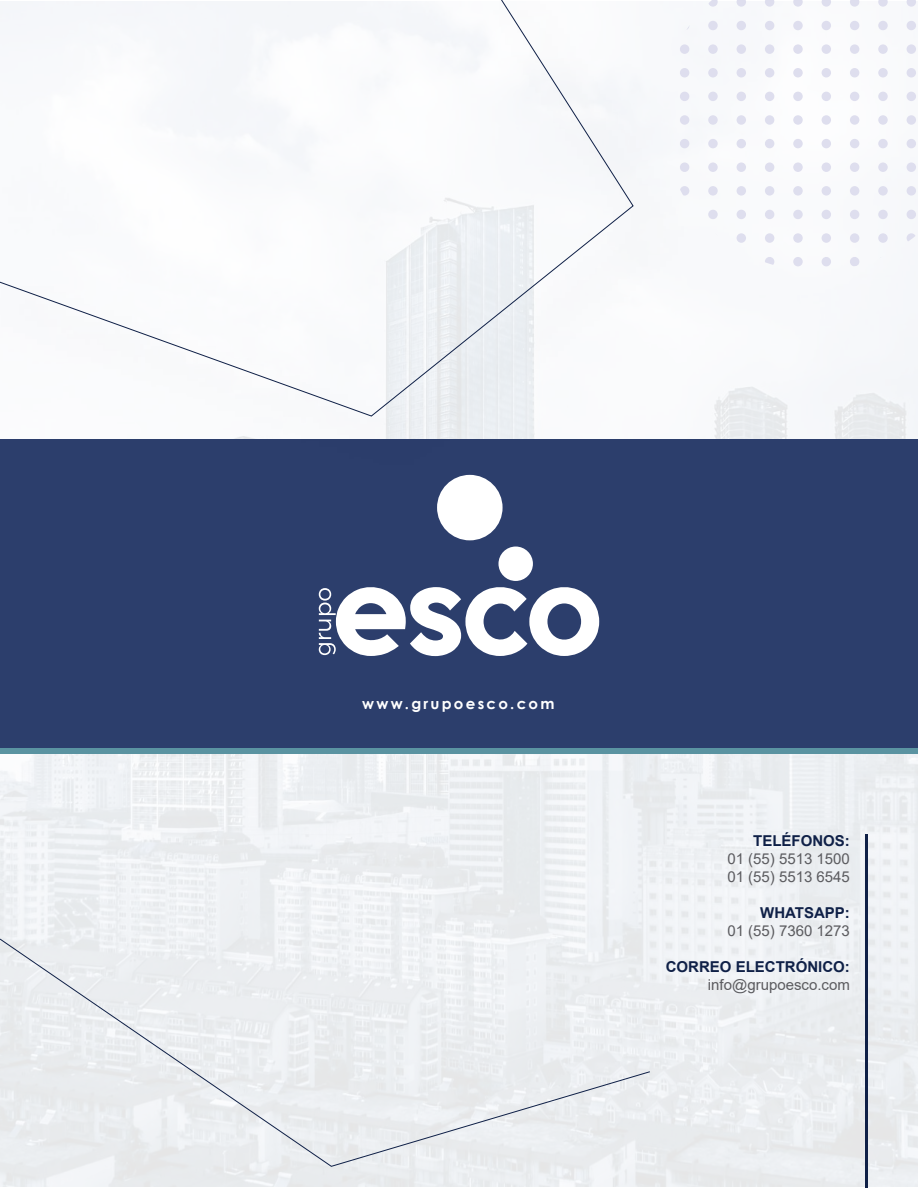
<style>
.page{position:relative;width:918px;height:1188px;background:#fff}
.page>*{position:absolute;margin:0;border:0;box-sizing:border-box;transform-origin:0 0}
.t1{font:15px/18px "Arial";color:#5b5b5f}
.t2{font:700 15px "Arial";color:#0f2047}
.t3{font:700 15px "Century Gothic";letter-spacing:.15em;color:#fff}
</style>
<div class="page">
<img style="left:0;top:2px;width:918px;height:1184px">
<div style="left:0;top:440px;width:918px;height:308px;background:#2c3e6c"></div>
<img style="left:0;top:2px;width:721px;height:473px">
<svg style="left:0;top:0;width:634px;height:417px"></svg>
<div style="left:0;top:938px;width:651px;height:229px;background:#ebedf0"></div>
<svg style="left:680px;top:2px;width:9px;height:5px"></svg>
<svg style="left:708px;top:0;width:10px;height:7px"></svg>
<svg style="left:737px;top:0;width:9px;height:7px"></svg>
<svg style="left:765px;top:0;width:9px;height:7px"></svg>
<svg style="left:793px;top:0;width:10px;height:7px"></svg>
<svg style="left:822px;top:0;width:9px;height:7px"></svg>
<svg style="left:850px;top:0;width:9px;height:7px"></svg>
<svg style="left:878px;top:0;width:10px;height:7px"></svg>
<svg style="left:907px;top:0;width:9px;height:7px"></svg>
<div style="left:680px;top:21px;width:9px;height:9px;background:#f7f8fa;border-radius:50%"></div>
<div style="left:708px;top:21px;width:10px;height:9px;background:#dedeee;border-radius:50%"></div>
<div style="left:737px;top:21px;width:9px;height:9px;background:#dedeee;border-radius:50%"></div>
<div style="left:765px;top:21px;width:9px;height:9px;background:#dedeee;border-radius:50%"></div>
<div style="left:793px;top:21px;width:10px;height:9px;background:#dedeee;border-radius:50%"></div>
<div style="left:822px;top:21px;width:9px;height:9px;background:#dedeee;border-radius:50%"></div>
<div style="left:850px;top:21px;width:9px;height:9px;background:#dedeee;border-radius:50%"></div>
<div style="left:878px;top:21px;width:10px;height:9px;background:#dedeee;border-radius:50%"></div>
<div style="left:907px;top:21px;width:9px;height:9px;background:#dedeee;border-radius:50%"></div>
<div style="left:680px;top:44px;width:9px;height:10px;background:#dedeee;border-radius:50%"></div>
<div style="left:708px;top:44px;width:10px;height:10px;background:#dedeee;border-radius:50%"></div>
<div style="left:737px;top:44px;width:9px;height:10px;background:#dedeee;border-radius:50%"></div>
<div style="left:765px;top:44px;width:9px;height:10px;background:#dedeee;border-radius:50%"></div>
<div style="left:793px;top:44px;width:10px;height:10px;background:#dedeee;border-radius:50%"></div>
<div style="left:822px;top:44px;width:9px;height:10px;background:#dedeee;border-radius:50%"></div>
<div style="left:850px;top:44px;width:9px;height:10px;background:#dedeee;border-radius:50%"></div>
<div style="left:878px;top:44px;width:10px;height:10px;background:#dedeee;border-radius:50%"></div>
<div style="left:907px;top:44px;width:9px;height:10px;background:#dedeee;border-radius:50%"></div>
<div style="left:680px;top:68px;width:9px;height:9px;background:#dedeee;border-radius:50%"></div>
<div style="left:708px;top:68px;width:10px;height:9px;background:#dedeee;border-radius:50%"></div>
<div style="left:737px;top:68px;width:9px;height:9px;background:#dedeee;border-radius:50%"></div>
<div style="left:765px;top:68px;width:9px;height:9px;background:#dedeee;border-radius:50%"></div>
<div style="left:793px;top:68px;width:10px;height:9px;background:#dedeee;border-radius:50%"></div>
<div style="left:822px;top:68px;width:9px;height:9px;background:#dedeee;border-radius:50%"></div>
<div style="left:850px;top:68px;width:9px;height:9px;background:#dedeee;border-radius:50%"></div>
<div style="left:878px;top:68px;width:10px;height:9px;background:#dedeee;border-radius:50%"></div>
<div style="left:907px;top:68px;width:9px;height:9px;background:#dedeee;border-radius:50%"></div>
<div style="left:680px;top:92px;width:9px;height:9px;background:#dedeee;border-radius:50%"></div>
<div style="left:708px;top:92px;width:10px;height:9px;background:#dedeee;border-radius:50%"></div>
<div style="left:737px;top:92px;width:9px;height:9px;background:#dedeee;border-radius:50%"></div>
<div style="left:765px;top:92px;width:9px;height:9px;background:#dedeee;border-radius:50%"></div>
<div style="left:793px;top:92px;width:10px;height:9px;background:#dedeee;border-radius:50%"></div>
<div style="left:822px;top:92px;width:9px;height:9px;background:#dedeee;border-radius:50%"></div>
<div style="left:850px;top:92px;width:9px;height:9px;background:#dedeee;border-radius:50%"></div>
<div style="left:878px;top:92px;width:10px;height:9px;background:#dedeee;border-radius:50%"></div>
<div style="left:907px;top:92px;width:9px;height:9px;background:#dedeee;border-radius:50%"></div>
<div style="left:680px;top:115px;width:9px;height:10px;background:#dedeee;border-radius:50%"></div>
<div style="left:708px;top:115px;width:10px;height:10px;background:#dedeee;border-radius:50%"></div>
<div style="left:737px;top:115px;width:9px;height:10px;background:#dedeee;border-radius:50%"></div>
<div style="left:765px;top:115px;width:9px;height:10px;background:#dedeee;border-radius:50%"></div>
<div style="left:793px;top:115px;width:10px;height:10px;background:#dedeee;border-radius:50%"></div>
<div style="left:822px;top:115px;width:9px;height:10px;background:#dedeee;border-radius:50%"></div>
<div style="left:850px;top:115px;width:9px;height:10px;background:#dedeee;border-radius:50%"></div>
<div style="left:878px;top:115px;width:10px;height:10px;background:#dedeee;border-radius:50%"></div>
<div style="left:907px;top:115px;width:9px;height:10px;background:#dedeee;border-radius:50%"></div>
<div style="left:680px;top:139px;width:9px;height:9px;background:#dedeee;border-radius:50%"></div>
<div style="left:708px;top:139px;width:10px;height:9px;background:#dedeee;border-radius:50%"></div>
<div style="left:737px;top:139px;width:9px;height:9px;background:#dedeee;border-radius:50%"></div>
<div style="left:765px;top:139px;width:9px;height:9px;background:#dedeee;border-radius:50%"></div>
<div style="left:793px;top:139px;width:10px;height:9px;background:#dedeee;border-radius:50%"></div>
<div style="left:822px;top:139px;width:9px;height:9px;background:#dedeee;border-radius:50%"></div>
<div style="left:850px;top:139px;width:9px;height:9px;background:#dedeee;border-radius:50%"></div>
<div style="left:878px;top:139px;width:10px;height:9px;background:#dedeee;border-radius:50%"></div>
<div style="left:907px;top:139px;width:9px;height:9px;background:#dedeee;border-radius:50%"></div>
<div style="left:680px;top:162px;width:9px;height:10px;background:#dedeee;border-radius:50%"></div>
<div style="left:708px;top:162px;width:10px;height:10px;background:#dedeee;border-radius:50%"></div>
<div style="left:737px;top:162px;width:9px;height:10px;background:#dedeee;border-radius:50%"></div>
<div style="left:765px;top:162px;width:9px;height:10px;background:#dedeee;border-radius:50%"></div>
<div style="left:793px;top:162px;width:10px;height:10px;background:#dedeee;border-radius:50%"></div>
<div style="left:822px;top:162px;width:9px;height:10px;background:#dedeee;border-radius:50%"></div>
<div style="left:850px;top:162px;width:9px;height:10px;background:#dedeee;border-radius:50%"></div>
<div style="left:878px;top:162px;width:10px;height:10px;background:#dedeee;border-radius:50%"></div>
<div style="left:907px;top:162px;width:9px;height:10px;background:#dedeee;border-radius:50%"></div>
<div style="left:680px;top:186px;width:9px;height:10px;background:#dedeee;border-radius:50%"></div>
<div style="left:708px;top:186px;width:10px;height:10px;background:#dedeee;border-radius:50%"></div>
<div style="left:737px;top:186px;width:9px;height:10px;background:#dedeee;border-radius:50%"></div>
<div style="left:765px;top:186px;width:9px;height:10px;background:#dedeee;border-radius:50%"></div>
<div style="left:793px;top:186px;width:10px;height:10px;background:#dedeee;border-radius:50%"></div>
<div style="left:822px;top:186px;width:9px;height:10px;background:#dedeee;border-radius:50%"></div>
<div style="left:850px;top:186px;width:9px;height:10px;background:#dedeee;border-radius:50%"></div>
<div style="left:878px;top:186px;width:10px;height:10px;background:#dedeee;border-radius:50%"></div>
<div style="left:907px;top:186px;width:9px;height:10px;background:#dedeee;border-radius:50%"></div>
<div style="left:680px;top:210px;width:9px;height:9px;background:#f9fafc;border-radius:50%"></div>
<div style="left:708px;top:210px;width:10px;height:9px;background:#dedeee;border-radius:50%"></div>
<div style="left:737px;top:210px;width:9px;height:9px;background:#dedeee;border-radius:50%"></div>
<div style="left:765px;top:210px;width:9px;height:9px;background:#dedeee;border-radius:50%"></div>
<div style="left:793px;top:210px;width:10px;height:9px;background:#dedeee;border-radius:50%"></div>
<div style="left:822px;top:210px;width:9px;height:9px;background:#dedeee;border-radius:50%"></div>
<div style="left:850px;top:210px;width:9px;height:9px;background:#dedeee;border-radius:50%"></div>
<div style="left:878px;top:210px;width:10px;height:9px;background:#dedeee;border-radius:50%"></div>
<div style="left:907px;top:210px;width:9px;height:9px;background:#dedeee;border-radius:50%"></div>
<div style="left:680px;top:233px;width:9px;height:10px;background:#f8f9fb;border-radius:50%"></div>
<div style="left:708px;top:233px;width:10px;height:10px;background:#f8f9fb;border-radius:50%"></div>
<div style="left:737px;top:233px;width:9px;height:10px;background:#dedeee;border-radius:50%"></div>
<div style="left:765px;top:233px;width:9px;height:10px;background:#dedeee;border-radius:50%"></div>
<div style="left:793px;top:233px;width:10px;height:10px;background:#dedeee;border-radius:50%"></div>
<div style="left:822px;top:233px;width:9px;height:10px;background:#dedeee;border-radius:50%"></div>
<div style="left:850px;top:233px;width:9px;height:10px;background:#dedeee;border-radius:50%"></div>
<div style="left:878px;top:233px;width:10px;height:10px;background:#dedeee;border-radius:50%"></div>
<svg style="left:907px;top:233px;width:9px;height:10px"></svg>
<div style="left:680px;top:257px;width:9px;height:9px;background:#f8f9fb;border-radius:50%"></div>
<div style="left:708px;top:257px;width:10px;height:9px;background:#f8f9fb;border-radius:50%"></div>
<div style="left:737px;top:257px;width:9px;height:9px;background:#f8f9fb;border-radius:50%"></div>
<svg style="left:765px;top:257px;width:9px;height:9px"></svg>
<div style="left:793px;top:257px;width:10px;height:9px;background:#dedeee;border-radius:50%"></div>
<div style="left:822px;top:257px;width:9px;height:9px;background:#dedeee;border-radius:50%"></div>
<div style="left:850px;top:257px;width:9px;height:9px;background:#dedeee;border-radius:50%"></div>
<div style="left:878px;top:257px;width:10px;height:9px;background:#f7f8fa;border-radius:50%"></div>
<div style="left:907px;top:257px;width:9px;height:9px;background:#f6f7fa;border-radius:50%"></div>
<hr style="left:865px;top:835px;width:2px;height:353px;background:#0f2047">
<svg style="left:336px;top:475px;width:263px;height:181px"></svg>
<svg style="left:319px;top:588px;width:17px;height:67px"></svg>
<p class="t3" style="left:362px;top:692px;width:194px">www.grupoesco.com</p>
<p class="t2" style="left:753px;top:830px;width:98px">TELÉFONOS:</p>
<p class="t1" style="left:727px;top:849px;width:124px">01 (55) 5513 1500<br>01 (55) 5513 6545</p>
<p class="t2" style="left:760px;top:902px;width:91px">WHATSAPP:</p>
<p class="t1" style="left:727px;top:921px;width:124px">01 (55) 7360 1273</p>
<p class="t2" style="left:666px;top:956px;width:186px">CORREO ELECTRÓNICO:</p>
<p class="t1" style="left:708px;top:975px;width:143px">info@grupoesco.com</p>
</div>
